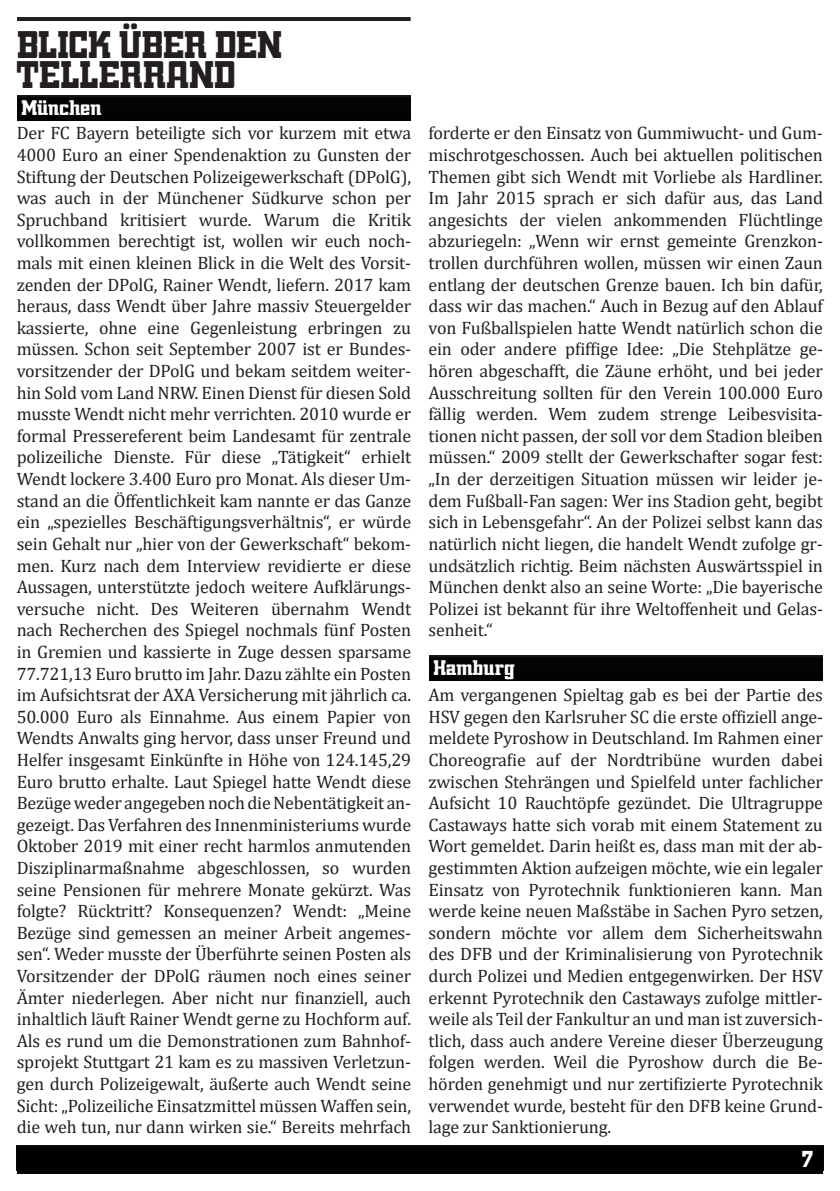
<style>
.page{position:relative;width:840px;height:1191px;background:#fff}
.page>*{position:absolute;margin:0;border:0;box-sizing:border-box;transform-origin:0 0}
.t1{font:40px/30.2px "Trump Town Pro";color:#231f20}
.t2{font:24px "Trump Town Pro";color:#fff}
.t3{font:22px "Trump Town Pro";color:#fff}
.t4{font:18px/21.6px "Cambria";letter-spacing:-.01em;color:#231f20;text-align:justify}
</style>
<div class="page">
<hr style="left:17px;top:1170px;width:805px;height:4px;background:#040404">
<div style="left:17px;top:1145px;width:805px;height:25px;background:#000"></div>
<hr style="left:17px;top:17px;width:393px;height:4px;background:#231f20">
<img style="left:17px;top:95px;width:393px;height:25px">
<img style="left:429px;top:655px;width:393px;height:25px">
<h1 class="t1" style="left:16px;top:29px;width:267px">BLICK ÜBER DEN<br>TELLERRAND</h1>
<p class="t3" style="left:21px;top:96px;width:82px">München</p>
<p class="t4" style="left:17px;top:122px;width:396px">Der FC Bayern beteiligte sich vor kurzem mit etwa 4000 Euro an einer Spendenaktion zu Gunsten der Stiftung der Deutschen Polizeigewerkschaft (DPolG), was auch in der Münchener Südkurve schon per Spruchband kritisiert wurde. Warum die Kritik vollkommen berechtigt ist, wollen wir euch noch&shy;mals mit einen kleinen Blick in die Welt des Vorsit&shy;zenden der DPolG, Rainer Wendt, liefern. 2017 kam heraus, dass Wendt über Jahre massiv Steuergelder kassierte, ohne eine Gegenleistung erbringen zu müssen. Schon seit September 2007 ist er Bundes&shy;vorsitzender der DPolG und bekam seitdem weiter&shy;hin Sold vom Land NRW. Einen Dienst für diesen Sold musste Wendt nicht mehr verrichten. 2010 wurde er formal Pressereferent beim Landesamt für zentrale polizeiliche Dienste. Für diese „Tätigkeit“ erhielt Wendt lockere 3.400 Euro pro Monat. Als dieser Um&shy;stand an die Öffentlichkeit kam nannte er das Ganze ein „spezielles Beschäftigungsverhältnis“, er würde sein Gehalt nur „hier von der Gewerkschaft“ bekom&shy;men. Kurz nach dem Interview revidierte er diese Aussagen, unterstützte jedoch weitere Aufklärungs&shy;versuche nicht. Des Weiteren übernahm Wendt nach Recherchen des Spiegel nochmals fünf Posten in Gremien und kassierte in Zuge dessen sparsame 77.721,13 Euro brutto im Jahr. Dazu zählte ein Posten im Aufsichtsrat der AXA Versicherung mit jährlich ca.<br>50.000 Euro als Einnahme. Aus einem Papier von Wendts Anwalts ging hervor, dass unser Freund und Helfer insgesamt Einkünfte in Höhe von 124.145,29<br>Euro brutto erhalte. Laut Spiegel hatte Wendt diese Bezüge weder angegeben noch die Nebentätigkeit an&shy;gezeigt. Das Verfahren des Innenministeriums wurde Oktober 2019 mit einer recht harmlos anmutenden Disziplinarmaßnahme abgeschlossen, so wurden seine Pensionen für mehrere Monate gekürzt. Was folgte? Rücktritt? Konsequenzen? Wendt: „Meine Bezüge sind gemessen an meiner Arbeit angemes&shy;sen“. Weder musste der Überführte seinen Posten als Vorsitzender der DPolG räumen noch eines seiner Ämter niederlegen. Aber nicht nur finanziell, auch inhaltlich läuft Rainer Wendt gerne zu Hochform auf.<br>Als es rund um die Demonstrationen zum Bahnhof&shy;sprojekt Stuttgart 21 kam es zu massiven Verletzun&shy;gen durch Polizeigewalt, äußerte auch Wendt seine Sicht: „Polizeiliche Einsatzmittel müssen Waffen sein, die weh tun, nur dann wirken sie.“ Bereits mehrfach</p>
<p class="t4" style="left:428px;top:122px;width:396px">forderte er den Einsatz von Gummiwucht- und Gum&shy;mischrotgeschossen. Auch bei aktuellen politischen Themen gibt sich Wendt mit Vorliebe als Hardliner.<br>Im Jahr 2015 sprach er sich dafür aus, das Land angesichts der vielen ankommenden Flüchtlinge abzuriegeln: „Wenn wir ernst gemeinte Grenzkon&shy;trollen durchführen wollen, müssen wir einen Zaun entlang der deutschen Grenze bauen. Ich bin dafür, dass wir das machen.“ Auch in Bezug auf den Ablauf von Fußballspielen hatte Wendt natürlich schon die ein oder andere pfiffige Idee: „Die Stehplätze ge&shy;hören abgeschafft, die Zäune erhöht, und bei jeder Ausschreitung sollten für den Verein 100.000 Euro fällig werden. Wem zudem strenge Leibesvisita&shy;tionen nicht passen, der soll vor dem Stadion bleiben müssen.“ 2009 stellt der Gewerkschafter sogar fest: „In der derzeitigen Situation müssen wir leider je&shy;dem Fußball-Fan sagen: Wer ins Stadion geht, begibt sich in Lebensgefahr“. An der Polizei selbst kann das natürlich nicht liegen, die handelt Wendt zufolge gr&shy;undsätzlich richtig. Beim nächsten Auswärtsspiel in München denkt also an seine Worte: „Die bayerische Polizei ist bekannt für ihre Weltoffenheit und Gelas&shy;senheit.“</p>
<p class="t3" style="left:433px;top:656px;width:83px">Hamburg</p>
<p class="t4" style="left:428px;top:684px;width:396px">Am vergangenen Spieltag gab es bei der Partie des HSV gegen den Karlsruher SC die erste offiziell ange&shy;meldete Pyroshow in Deutschland. Im Rahmen einer Choreografie auf der Nordtribüne wurden dabei zwischen Stehrängen und Spielfeld unter fachlicher Aufsicht 10 Rauchtöpfe gezündet. Die Ultragruppe Castaways hatte sich vorab mit einem Statement zu Wort gemeldet. Darin heißt es, dass man mit der ab&shy;gestimmten Aktion aufzeigen möchte, wie ein legaler Einsatz von Pyrotechnik funktionieren kann. Man werde keine neuen Maßstäbe in Sachen Pyro setzen, sondern möchte vor allem dem Sicherheitswahn des DFB und der Kriminalisierung von Pyrotechnik durch Polizei und Medien entgegenwirken. Der HSV erkennt Pyrotechnik den Castaways zufolge mittler&shy;weile als Teil der Fankultur an und man ist zuversich&shy;tlich, dass auch andere Vereine dieser Überzeugung folgen werden. Weil die Pyroshow durch die Be&shy;hörden genehmigt und nur zertifizierte Pyrotechnik verwendet wurde, besteht für den DFB keine Grund&shy;lage zur Sanktionierung.</p>
<h2 class="t2" style="left:801px;top:1146px;width:13px">7</h2>
</div>
